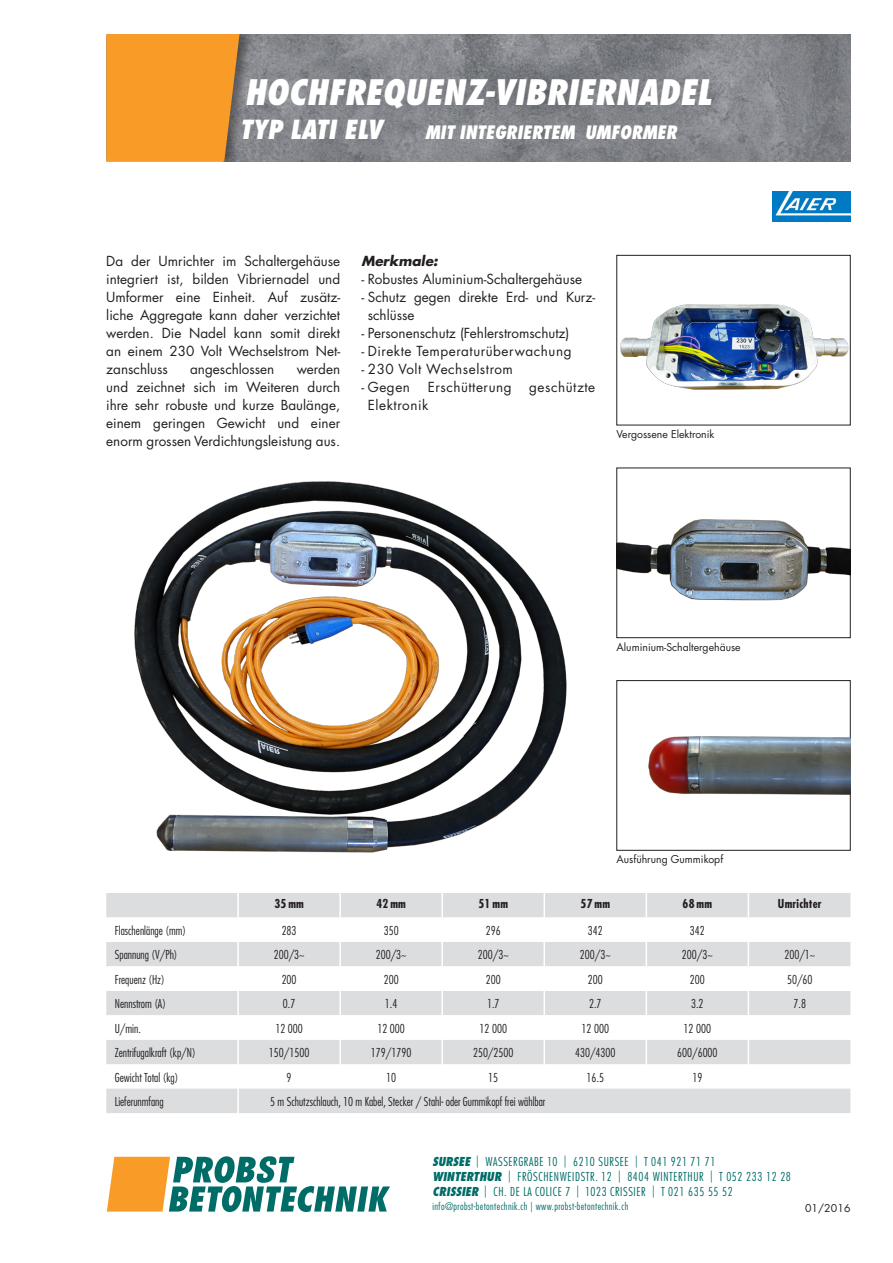
<style>
.page{position:relative;width:893px;height:1263px;background:#fff}
.page>*{position:absolute;margin:0;border:0;box-sizing:border-box;transform-origin:0 0}
._01_Headline{font:italic 800 condensed 34.2px "Futura LT Pro";color:#fff}
._02_Subline{font:italic 800 condensed 25.65px "Futura LT Pro";color:#fff}
._02_Subline-2{font:italic 800 condensed 18px "Futura LT Pro";color:#fff}
._04_GT{font:13.5px/18px "Futura LT Pro";color:#231f20;text-align:justify}
._04_GT-2{font:13.5px "Futura LT Pro";letter-spacing:.04em;color:#231f20}
.t1{font:italic 700 13.5px "Futura LT Pro";color:#231f20}
._06_Tabelle_8_10pt{font:300 condensed 12px "Futura LT Pro";color:#231f20}
.t2{font:300 condensed 12px/15px "Futura LT Pro";letter-spacing:.05em;color:#006c67}
._06_Tabelle_8_10pt-2{font:700 condensed 12px "Futura LT Pro";letter-spacing:.02em;color:#231f20}
.t3{font:10.5px "Futura LT Pro";color:#231f20}
.t4{font:300 condensed 10.2px "Futura LT Pro";letter-spacing:.04em;color:#006c67}
.s1{font-weight:800;font-style:italic}
</style>
<div class="page">
<img style="left:254px;top:34px;width:596px;height:128px">
<div style="left:106px;top:34px;width:148px;height:128px;background:#231f20;opacity:.5"></div>
<svg style="left:106px;top:34px;width:134px;height:128px;background:#ef982b"></svg>
<svg style="left:107px;top:1156px;width:283px;height:56px"></svg>
<div style="left:106px;top:1089px;width:744px;height:24px;background:#dcdddf"></div>
<svg style="left:106px;top:893px;width:744px;height:196px"></svg>
<hr style="left:237px;top:1089px;width:2px;height:24px;background:#fff">
<img style="left:773px;top:191px;width:77px;height:30px">
<div style="left:617px;top:255px;width:233px;height:170px;border:1px solid #231f20"></div>
<img style="left:134px;top:481px;width:433px;height:372px">
<div style="left:617px;top:468px;width:233px;height:170px;border:1px solid #231f20"></div>
<img style="left:617px;top:502px;width:234px;height:117px">
<img style="left:618px;top:300px;width:233px;height:95px">
<div style="left:617px;top:680px;width:233px;height:170px;border:1px solid #231f20"></div>
<img style="left:648px;top:722px;width:202px;height:91px">
<p class="_01_Headline" style="left:244px;top:70px;width:469px">HOCHFREQUENZ-VIBRIERNADEL</p>
<p class="_02_Subline" style="left:240px;top:113px;width:144px">TYP LATI ELV</p>
<p class="_02_Subline-2" style="left:425px;top:121px;width:253px">MIT INTEGRIERTEM UMFORMER</p>
<p class="_04_GT" style="left:106px;top:252px;width:235px">Da der Umrichter im Schaltergehäuse integriert ist, bilden Vibriernadel und Umformer eine Einheit. Auf zusätz&shy;liche Aggregate kann daher verzichtet werden. Die Nadel kann somit direkt an einem 230 Volt Wechselstrom Net&shy;zanschluss</p>
<p class="_04_GT" style="left:106px;top:360px;width:235px;text-indent:190px">werden und zeichnet sich im Weiteren durch ihre sehr robuste und kurze Baulänge, einem geringen Gewicht und einer enorm grossen Verdichtungsleistung aus.</p>
<p class="_04_GT" style="left:190px;top:360px;width:86px">angeschlossen</p>
<p class="t1" style="left:361px;top:251px;width:78px">Merkmale:</p>
<p class="_04_GT" style="left:361px;top:270px;width:222px">- Robustes Aluminium-Schaltergehäuse</p>
<p class="_04_GT" style="left:368px;top:288px;width:229px;text-indent:-6px">- Schutz gegen direkte Erd- und Kurz&shy;schlüsse</p>
<p class="_04_GT" style="left:361px;top:324px;width:210px">- Personenschutz (Fehlerstromschutz)</p>
<p class="_04_GT-2" style="left:361px;top:342px;width:212px">- Direkte Temperaturüberwachung</p>
<p class="_04_GT-2" style="left:361px;top:360px;width:153px">- 230 Volt Wechselstrom</p>
<p class="_04_GT" style="left:361px;top:378px;width:50px">- Gegen</p>
<p class="_04_GT-2" style="left:428px;top:378px;width:85px">Erschütterung</p>
<p class="_04_GT-2" style="left:529px;top:378px;width:68px">geschützte</p>
<p class="_04_GT-2" style="left:368px;top:396px;width:62px">Elektronik</p>
<p class="t3" style="left:617px;top:427px;width:99px">Vergossene Elektronik</p>
<p class="t3" style="left:617px;top:640px;width:126px">Aluminium-Schaltergehäuse</p>
<p class="t3" style="left:617px;top:852px;width:108px">Ausführung Gummikopf</p>
<p class="_06_Tabelle_8_10pt-2" style="left:274px;top:896px;width:31px">35 mm</p>
<p class="_06_Tabelle_8_10pt-2" style="left:376px;top:896px;width:31px">42 mm</p>
<p class="_06_Tabelle_8_10pt-2" style="left:478px;top:896px;width:31px">51 mm</p>
<p class="_06_Tabelle_8_10pt-2" style="left:580px;top:896px;width:31px">57 mm</p>
<p class="_06_Tabelle_8_10pt-2" style="left:683px;top:896px;width:31px">68 mm</p>
<p class="_06_Tabelle_8_10pt-2" style="left:778px;top:896px;width:45px">Umrichter</p>
<p class="_06_Tabelle_8_10pt" style="left:115px;top:923px;width:73px">Flaschenlänge (mm)</p>
<p class="_06_Tabelle_8_10pt" style="left:282px;top:923px;width:16px">283</p>
<p class="_06_Tabelle_8_10pt" style="left:384px;top:923px;width:16px">350</p>
<p class="_06_Tabelle_8_10pt" style="left:486px;top:923px;width:16px">296</p>
<p class="_06_Tabelle_8_10pt" style="left:588px;top:923px;width:16px">342</p>
<p class="_06_Tabelle_8_10pt" style="left:690px;top:923px;width:16px">342</p>
<p class="_06_Tabelle_8_10pt" style="left:115px;top:947px;width:64px">Spannung (V/Ph)</p>
<p class="_06_Tabelle_8_10pt" style="left:274px;top:947px;width:32px">200/3~</p>
<p class="_06_Tabelle_8_10pt" style="left:376px;top:947px;width:32px">200/3~</p>
<p class="_06_Tabelle_8_10pt" style="left:478px;top:947px;width:32px">200/3~</p>
<p class="_06_Tabelle_8_10pt" style="left:580px;top:947px;width:32px">200/3~</p>
<p class="_06_Tabelle_8_10pt" style="left:682px;top:947px;width:32px">200/3~</p>
<p class="_06_Tabelle_8_10pt" style="left:784px;top:947px;width:32px">200/1~</p>
<p class="_06_Tabelle_8_10pt" style="left:115px;top:972px;width:52px">Frequenz (Hz)</p>
<p class="_06_Tabelle_8_10pt" style="left:282px;top:972px;width:16px">200</p>
<p class="_06_Tabelle_8_10pt" style="left:384px;top:972px;width:16px">200</p>
<p class="_06_Tabelle_8_10pt" style="left:486px;top:972px;width:16px">200</p>
<p class="_06_Tabelle_8_10pt" style="left:588px;top:972px;width:16px">200</p>
<p class="_06_Tabelle_8_10pt" style="left:690px;top:972px;width:16px">200</p>
<p class="_06_Tabelle_8_10pt" style="left:787px;top:972px;width:27px">50/60</p>
<p class="_06_Tabelle_8_10pt" style="left:115px;top:996px;width:53px">Nennstrom (A)</p>
<p class="_06_Tabelle_8_10pt" style="left:283px;top:996px;width:14px">0.7</p>
<p class="_06_Tabelle_8_10pt" style="left:385px;top:996px;width:14px">1.4</p>
<p class="_06_Tabelle_8_10pt" style="left:487px;top:996px;width:14px">1.7</p>
<p class="_06_Tabelle_8_10pt" style="left:589px;top:996px;width:14px">2.7</p>
<p class="_06_Tabelle_8_10pt" style="left:691px;top:996px;width:14px">3.2</p>
<p class="_06_Tabelle_8_10pt" style="left:794px;top:996px;width:14px">7.8</p>
<p class="_06_Tabelle_8_10pt" style="left:115px;top:1020px;width:28px">U/min.</p>
<p class="_06_Tabelle_8_10pt" style="left:275px;top:1020px;width:29px">12 000</p>
<p class="_06_Tabelle_8_10pt" style="left:377px;top:1020px;width:29px">12 000</p>
<p class="_06_Tabelle_8_10pt" style="left:480px;top:1020px;width:29px">12 000</p>
<p class="_06_Tabelle_8_10pt" style="left:582px;top:1020px;width:29px">12 000</p>
<p class="_06_Tabelle_8_10pt" style="left:684px;top:1020px;width:29px">12 000</p>
<p class="_06_Tabelle_8_10pt" style="left:115px;top:1045px;width:82px">Zentrifugalkraft (kp/N)</p>
<p class="_06_Tabelle_8_10pt" style="left:269px;top:1045px;width:42px">150/1500</p>
<p class="_06_Tabelle_8_10pt" style="left:371px;top:1045px;width:42px">179/1790</p>
<p class="_06_Tabelle_8_10pt" style="left:473px;top:1045px;width:42px">250/2500</p>
<p class="_06_Tabelle_8_10pt" style="left:575px;top:1045px;width:42px">430/4300</p>
<p class="_06_Tabelle_8_10pt" style="left:677px;top:1045px;width:42px">600/6000</p>
<p class="_06_Tabelle_8_10pt" style="left:115px;top:1069px;width:65px">Gewicht Total (kg)</p>
<p class="_06_Tabelle_8_10pt" style="left:287px;top:1069px;width:6px">9</p>
<p class="_06_Tabelle_8_10pt" style="left:386px;top:1069px;width:11px">10</p>
<p class="_06_Tabelle_8_10pt" style="left:488px;top:1069px;width:11px">15</p>
<p class="_06_Tabelle_8_10pt" style="left:587px;top:1069px;width:19px">16.5</p>
<p class="_06_Tabelle_8_10pt" style="left:692px;top:1069px;width:11px">19</p>
<p class="_06_Tabelle_8_10pt" style="left:115px;top:1094px;width:50px">Lieferunmfang</p>
<p class="_06_Tabelle_8_10pt" style="left:270px;top:1094px;width:277px">5 m Schutzschlauch, 10 m Kabel, Stecker / Stahl- oder Gummikopf frei wählbar</p>
<p class="t2" style="left:432px;top:1154px;width:360px"><span class="s1">SURSEE</span> | WASSERGRABE 10 | 6210 SURSEE | T 041 921 71 71<br><span class="s1">WINTERTHUR</span> | FRÖSCHENWEIDSTR. 12 | 8404 WINTERTHUR | T 052 233 12 28<br><span class="s1">CRISSIER</span> | CH. DE LA COLICE 7 | 1023 CRISSIER | T 021 635 55 52</p>
<p class="t4" style="left:432px;top:1200px;width:197px">info@probst-betontechnik.ch | www.probst-betontechnik.ch</p>
<p class="t3" style="left:805px;top:1201px;width:47px">01/2016</p>
</div>
